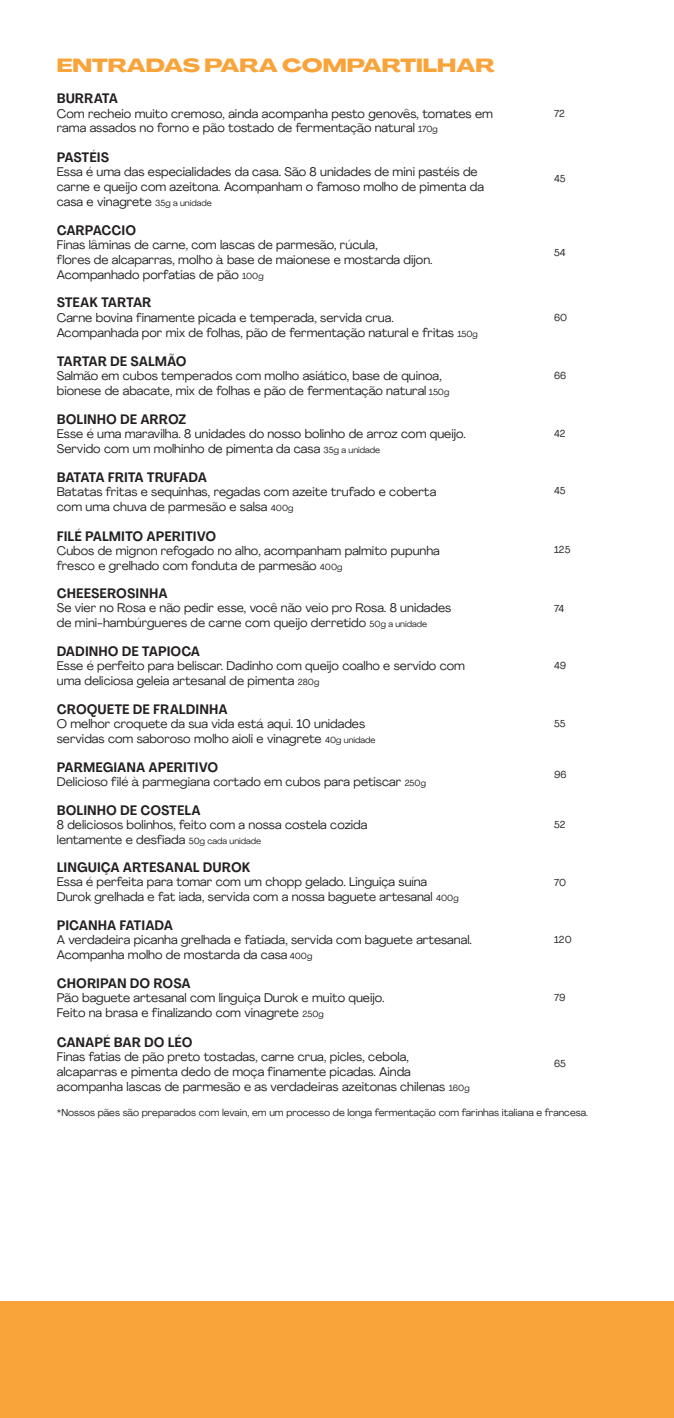
<style>
.page{position:relative;width:674px;height:1418px;background:#fff}
.page>*{position:absolute;margin:0;border:0;box-sizing:border-box;transform-origin:0 0}
.t1{font:800 18.75px "Agrandir Grand";color:#f8a43a}
.t2{font:700 13.5px "Agrandir Text";color:#231f20}
.t3{font:700 13.5px "Agrandir Text";letter-spacing:-.02em;color:#231f20}
.t4{font:12.38px/14.9px "Agrandir";color:#231f20}
.t5{font:10px "Agrandir";color:#231f20}
.s1{font-size:8.75px}
</style>
<div class="page">
<div style="left:0;top:1300px;width:673px;height:117px;background:#f8a43a"></div>
<h1 class="t1" style="left:57px;top:54px;width:439px">ENTRADAS PARA COMPARTILHAR</h1>
<p class="t2" style="left:57px;top:90px;width:63px">BURRATA</p>
<p class="t4" style="left:57px;top:106px;width:437px">Com recheio muito cremoso, ainda acompanha pesto genovês, tomates em rama assados no forno e pão tostado de fermentação natural <span class="s1">170g</span></p>
<p class="t2" style="left:57px;top:149px;width:54px">PASTÉIS</p>
<p class="t4" style="left:57px;top:164px;width:428px">Essa é uma das especialidades da casa. São 8 unidades de mini pastéis de carne e queijo com azeitona. Acompanham o famoso molho de pimenta da casa e vinagrete <span class="s1">35g a unidade</span></p>
<p class="t2" style="left:57px;top:222px;width:81px">CARPACCIO</p>
<p class="t4" style="left:57px;top:237px;width:377px">Finas lâminas de carne, com lascas de parmesão, rúcula,<br>flores de alcaparras, molho à base de maionese e mostarda dijon.<br>Acompanhado porfatias de pão <span class="s1">100g</span></p>
<p class="t2" style="left:57px;top:294px;width:96px">STEAK TARTAR</p>
<p class="t4" style="left:57px;top:310px;width:422px">Carne bovina finamente picada e temperada, servida crua.<br>Acompanhada por mix de folhas, pão de fermentação natural e fritas <span class="s1">150g</span></p>
<p class="t2" style="left:57px;top:353px;width:131px">TARTAR DE SALMÃO</p>
<p class="t4" style="left:57px;top:368px;width:394px">Salmão em cubos temperados com molho asiático, base de quinoa, bionese de abacate, mix de folhas e pão de fermentação natural <span class="s1">150g</span></p>
<p class="t2" style="left:57px;top:411px;width:131px">BOLINHO DE ARROZ</p>
<p class="t4" style="left:57px;top:426px;width:410px">Esse é uma maravilha. 8 unidades do nosso bolinho de arroz com queijo.<br>Servido com um molhinho de pimenta da casa <span class="s1">35g a unidade</span></p>
<p class="t3" style="left:57px;top:468px;width:152px">BATATA FRITA TRUFADA</p>
<p class="t4" style="left:57px;top:484px;width:381px">Batatas fritas e sequinhas, regadas com azeite trufado e coberta com uma chuva de parmesão e salsa <span class="s1">400g</span></p>
<p class="t2" style="left:57px;top:527px;width:161px">FILÉ PALMITO APERITIVO</p>
<p class="t4" style="left:57px;top:542px;width:384px">Cubos de mignon refogado no alho, acompanham palmito pupunha fresco e grelhado com fonduta de parmesão <span class="s1">400g</span></p>
<p class="t2" style="left:57px;top:585px;width:112px">CHEESEROSINHA</p>
<p class="t4" style="left:57px;top:600px;width:396px">Se vier no Rosa e não pedir esse, você não veio pro Rosa. 8 unidades de mini-hambúrgueres de carne com queijo derretido <span class="s1">50g a unidade</span></p>
<p class="t2" style="left:57px;top:643px;width:145px">DADINHO DE TAPIOCA</p>
<p class="t4" style="left:57px;top:658px;width:409px">Esse é perfeito para beliscar. Dadinho com queijo coalho e servido com uma deliciosa geleia artesanal de pimenta <span class="s1">280g</span></p>
<p class="t2" style="left:57px;top:700px;width:172px">CROQUETE DE FRALDINHA</p>
<p class="t4" style="left:57px;top:716px;width:320px">O melhor croquete da sua vida está aqui. 10 unidades servidas com saboroso molho aioli e vinagrete <span class="s1">40g unidade</span></p>
<p class="t2" style="left:57px;top:758px;width:163px">PARMEGIANA APERITIVO</p>
<p class="t4" style="left:57px;top:773px;width:370px">Delicioso filé à parmegiana cortado em cubos para petiscar <span class="s1">250g</span></p>
<p class="t2" style="left:57px;top:801px;width:145px">BOLINHO DE COSTELA</p>
<p class="t4" style="left:57px;top:816px;width:312px">8 deliciosos bolinhos, feito com a nossa costela cozida lentamente e desfiada <span class="s1">50g cada unidade</span></p>
<p class="t2" style="left:57px;top:859px;width:195px">LINGUIÇA ARTESANAL DUROK</p>
<p class="t4" style="left:57px;top:874px;width:403px">Essa é perfeita para tomar com um chopp gelado. Linguiça suína<br>Durok grelhada e fat iada, servida com a nossa baguete artesanal <span class="s1">400g</span></p>
<p class="t2" style="left:57px;top:917px;width:118px">PICANHA FATIADA</p>
<p class="t4" style="left:57px;top:932px;width:416px">A verdadeira picanha grelhada e fatiada, servida com baguete artesanal.<br>Acompanha molho de mostarda da casa <span class="s1">400g</span></p>
<p class="t2" style="left:57px;top:974px;width:136px">CHORIPAN DO ROSA</p>
<p class="t4" style="left:57px;top:990px;width:329px">Pão baguete artesanal com linguiça Durok e muito queijo.<br>Feito na brasa e finalizando com vinagrete <span class="s1">250g</span></p>
<p class="t5" style="left:554px;top:107px;width:12px">72</p>
<p class="t5" style="left:554px;top:173px;width:13px">45</p>
<p class="t5" style="left:554px;top:246px;width:13px">54</p>
<p class="t5" style="left:554px;top:311px;width:15px">60</p>
<p class="t5" style="left:554px;top:369px;width:14px">66</p>
<p class="t5" style="left:554px;top:427px;width:13px">42</p>
<p class="t5" style="left:554px;top:484px;width:13px">45</p>
<p class="t5" style="left:554px;top:543px;width:18px">125</p>
<p class="t5" style="left:554px;top:602px;width:12px">74</p>
<p class="t5" style="left:554px;top:659px;width:14px">49</p>
<p class="t5" style="left:554px;top:717px;width:13px">55</p>
<p class="t5" style="left:554px;top:767px;width:14px">96</p>
<p class="t5" style="left:554px;top:818px;width:13px">52</p>
<p class="t5" style="left:554px;top:875px;width:13px">70</p>
<p class="t5" style="left:554px;top:933px;width:19px">120</p>
<p class="t5" style="left:554px;top:991px;width:13px">79</p>
<p class="t2" style="left:57px;top:1033px;width:137px">CANAPÉ BAR DO LÉO</p>
<p class="t4" style="left:57px;top:1048px;width:414px">Finas fatias de pão preto tostadas, carne crua, picles, cebola, alcaparras e pimenta dedo de moça finamente picadas. Ainda acompanha lascas de parmesão e as verdadeiras azeitonas chilenas <span class="s1">160g</span></p>
<p class="t5" style="left:57px;top:1106px;width:532px">*Nossos pães são preparados com levain, em um processo de longa fermentação com farinhas italiana e francesa.</p>
<p class="t5" style="left:554px;top:1057px;width:13px">65</p>
</div>
